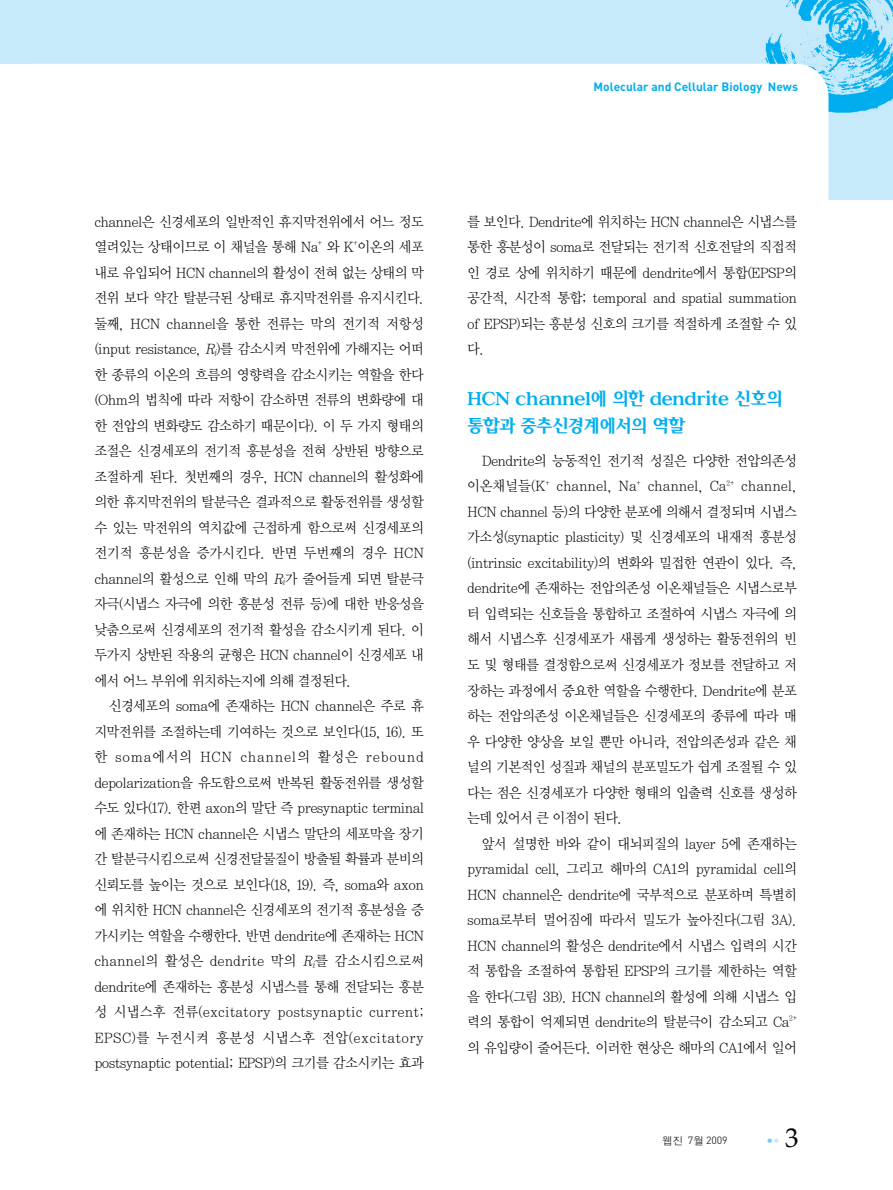
<style>
.page{position:relative;width:893px;height:1190px;background:#fff}
.page>*{position:absolute;margin:0;border:0;box-sizing:border-box;transform-origin:0 0}
.t1{font:18px/26.5px "Iris M";letter-spacing:-.075em;color:#00aeef;scale:.95 1}
.t2{font:14.25px/25.5px "Y Mj O12";letter-spacing:-.095em;color:#000;text-align:justify;scale:.95 1}
.t3{font:700 12px "DIN";color:#00aeef}
.t4{font:10.5px "DIN";color:#333}
.t5{font:7.5px "Y Mj O12";color:#6bcff6}
.s1{font-style:italic}
.s2{font-family:"YGO12"}
.s3{color:#c6eafa}
.s4{font-family:"Palatino";font-size:27px;color:#000}
</style>
<div class="page">
<div style="left:0;top:0;width:892px;height:200px;background:#c6eafa"></div>
<img style="left:739px;top:0;width:153px;height:124px">
<div style="left:190px;top:64px;width:638px;height:136px;background:#fff"></div>
<div style="left:0;top:64px;width:190px;height:191px;background:#fff"></div>
<p class="t3" style="left:593px;top:83px;width:206px">Molecular and Cellular Biology News</p>
<p class="t2" style="left:94px;top:209px;width:349px">channel은 신경세포의 일반적인 휴지막전위에서 어느 정도 열려있는 상태이므로 이 채널을 통해 Na<sup>+</sup> 와 K<sup>+</sup>이온의 세포 내로 유입되어 HCN channel의 활성이 전혀 없는 상태의 막 전위 보다 약간 탈분극된 상태로 휴지막전위를 유지시킨다. 둘째, HCN channel을 통한 전류는 막의 전기적 저항성 (input resistance, <span class="s1">R</span><sub>i</sub>)를 감소시켜 막전위에 가해지는 어떠 한 종류의 이온의 흐름의 영향력을 감소시키는 역할을 한다 (Ohm의 법칙에 따라 저항이 감소하면 전류의 변화량에 대 한 전압의 변화량도 감소하기 때문이다). 이 두 가지 형태의 조절은 신경세포의 전기적 흥분성을 전혀 상반된 방향으로 조절하게 된다. 첫번째의 경우, HCN channel의 활성화에 의한 휴지막전위의 탈분극은 결과적으로 활동전위를 생성할 수 있는 막전위의 역치값에 근접하게 함으로써 신경세포의 전기적 흥분성을 증가시킨다. 반면 두번째의 경우 HCN channel의 활성으로 인해 막의 <span class="s1">R</span><sub>i</sub>가 줄어들게 되면 탈분극 자극(시냅스 자극에 의한 흥분성 전류 등)에 대한 반응성을 낮춤으로써 신경세포의 전기적 활성을 감소시키게 된다. 이 두가지 상반된 작용의 균형은 HCN channel이 신경세포 내 에서 어느 부위에 위치하는지에 의해 결정된다.</p>
<p class="t2" style="left:94px;top:694px;width:349px;text-indent:14px">신경세포의 soma에 존재하는 HCN channel은 주로 휴 지막전위를 조절하는데 기여하는 것으로 보인다(15, 16). 또 한 soma에서의 HCN channel의 활성은 rebound depolarization을 유도함으로써 반복된 활동전위를 생성할 수도 있다(17). 한편 axon의 말단 즉 presynaptic terminal 에 존재하는 HCN channel은 시냅스 말단의 세포막을 장기 간 탈분극시킴으로써 신경전달물질이 방출될 확률과 분비의 신뢰도를 높이는 것으로 보인다(18, 19). 즉, soma와 axon 에 위치한 HCN channel은 신경세포의 전기적 흥분성을 증 가시키는 역할을 수행한다. 반면 dendrite에 존재하는 HCN channel의 활성은 dendrite 막의 <span class="s1">R</span><sub>i</sub>를 감소시킴으로써 dendrite에 존재하는 흥분성 시냅스를 통해 전달되는 흥분 성 시냅스후 전류(excitatory postsynaptic current; EPSC)를 누전시켜 흥분성 시냅스후 전압(excitatory postsynaptic potential; EPSP)의 크기를 감소시키는 효과</p>
<p class="t2" style="left:467px;top:209px;width:349px">를 보인다. Dendrite에 위치하는 HCN channel은 시냅스를 통한 흥분성이 soma로 전달되는 전기적 신호전달의 직접적 인 경로 상에 위치하기 때문에 dendrite에서 통합(EPSP의 공간적, 시간적 통합; temporal and spatial summation of EPSP)되는 흥분성 신호의 크기를 적절하게 조절할 수 있 다.</p>
<p class="t1" style="left:467px;top:387px;width:334px">HCN channel에 의한 dendrite 신호의 통합과 중추신경계에서의 역할</p>
<p class="t2" style="left:467px;top:449px;width:349px;text-indent:14px">Dendrite의 능동적인 전기적 성질은 다양한 전압의존성 이온채널들(K<sup>+</sup> channel, Na<sup>+</sup> channel, Ca<sup>2+</sup> channel, HCN channel 등)의 다양한 분포에 의해서 결정되며 시냅스 가소성(synaptic plasticity) 및 신경세포의 내재적 흥분성 (intrinsic excitability)의 변화와 밀접한 연관이 있다. 즉, dendrite에 존재하는 전압의존성 이온채널들은 시냅스로부 터 입력되는 신호들을 통합하고 조절하여 시냅스 자극에 의 해서 시냅스후 신경세포가 새롭게 생성하는 활동전위의 빈 도 및 형태를 결정함으로써 신경세포가 정보를 전달하고 저 장하는 과정에서 중요한 역할을 수행한다. Dendrite에 분포 하는 전압의존성 이온채널들은 신경세포의 종류에 따라 매 우 다양한 양상을 보일 뿐만 아니라, 전압의존성과 같은 채 널의 기본적인 성질과 채널의 분포밀도가 쉽게 조절될 수 있 다는 점은 신경세포가 다양한 형태의 입출력 신호를 생성하 는데 있어서 큰 이점이 된다.</p>
<p class="t2" style="left:467px;top:831px;width:349px;text-indent:14px">앞서 설명한 바와 같이 대뇌피질의 layer 5에 존재하는 pyramidal cell, 그리고 해마의 CA1의 pyramidal cell의 HCN channel은 dendrite에 국부적으로 분포하며 특별히 soma로부터 멀어짐에 따라서 밀도가 높아진다(그림 3A).<br>HCN channel의 활성은 dendrite에서 시냅스 입력의 시간 적 통합을 조절하여 통합된 EPSP의 크기를 제한하는 역할 을 한다(그림 3B). HCN channel의 활성에 의해 시냅스 입 력의 통합이 억제되면 dendrite의 탈분극이 감소되고 Ca<sup>2+ </sup>의 유입량이 줄어든다. 이러한 현상은 해마의 CA1에서 일어</p>
<p class="t4" style="left:662px;top:1136px;width:67px"><span class="s2">웹진</span> 7<span class="s2">월</span> 2009</p>
<p class="t5" style="left:766px;top:1136px;width:34px">●<span class="s3">●</span> <span class="s4">3</span></p>
</div>
